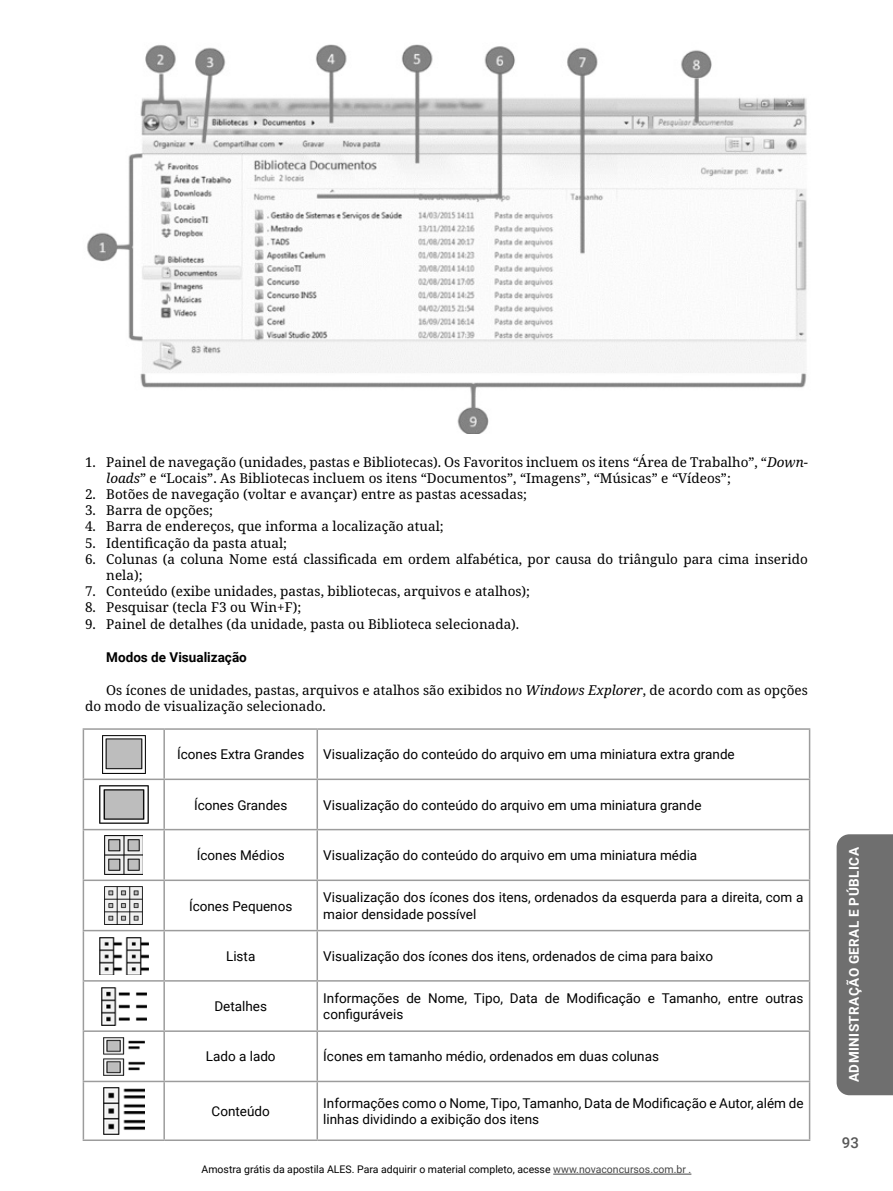
<style>
.page{position:relative;width:893px;height:1191px;background:#fff}
.page>*{position:absolute;margin:0;border:0;box-sizing:border-box;transform-origin:0 0}
.t1{font:500 15px "Roboto";color:#575757}
.Células{font:13.5px/16.2px "Roboto";color:#000}
.Lista_a{font:13.5px/16.2px "Noto Serif";color:#000}
.Parágrafos{font:13.5px/16.2px "Noto Serif";color:#000}
.t2{font:700 13.5px "Roboto";letter-spacing:.035em;color:#fff}
.Subtópico{font:700 13.5px "Roboto";color:#000}
.t3{font:10.5px "Roboto";color:#000}
.s1{font-style:italic}
.s2{color:#454545}
</style>
<div class="page">
<div style="left:837px;top:834px;width:56px;height:261px;background:#6f6f6f"></div>
<hr style="left:553px;top:1173px;width:138px;height:1px;background:#454545">
<img style="left:87px;top:44px;width:720px;height:389px">
<hr style="left:163px;top:730px;width:2px;height:48px;background:#9c9c9c">
<hr style="left:317px;top:730px;width:1px;height:48px;background:#9c9c9c">
<hr style="left:83px;top:778px;width:81px;height:2px;background:#9c9c9c">
<hr style="left:164px;top:778px;width:153px;height:2px;background:#9c9c9c">
<hr style="left:163px;top:780px;width:2px;height:49px;background:#9c9c9c">
<hr style="left:317px;top:778px;width:493px;height:2px;background:#9c9c9c">
<hr style="left:317px;top:780px;width:1px;height:49px;background:#9c9c9c">
<hr style="left:83px;top:829px;width:81px;height:1px;background:#9c9c9c">
<hr style="left:164px;top:829px;width:153px;height:1px;background:#9c9c9c">
<hr style="left:163px;top:830px;width:2px;height:49px;background:#9c9c9c">
<hr style="left:317px;top:829px;width:493px;height:1px;background:#9c9c9c">
<hr style="left:317px;top:830px;width:1px;height:49px;background:#9c9c9c">
<hr style="left:83px;top:879px;width:81px;height:2px;background:#9c9c9c">
<hr style="left:164px;top:879px;width:153px;height:2px;background:#9c9c9c">
<hr style="left:163px;top:881px;width:2px;height:49px;background:#9c9c9c">
<hr style="left:317px;top:879px;width:493px;height:2px;background:#9c9c9c">
<hr style="left:317px;top:881px;width:1px;height:49px;background:#9c9c9c">
<hr style="left:83px;top:930px;width:81px;height:1px;background:#9c9c9c">
<hr style="left:164px;top:930px;width:153px;height:1px;background:#9c9c9c">
<hr style="left:163px;top:931px;width:2px;height:49px;background:#9c9c9c">
<hr style="left:317px;top:930px;width:493px;height:1px;background:#9c9c9c">
<hr style="left:317px;top:931px;width:1px;height:49px;background:#9c9c9c">
<hr style="left:83px;top:980px;width:81px;height:1px;background:#9c9c9c">
<hr style="left:164px;top:980px;width:153px;height:1px;background:#9c9c9c">
<hr style="left:163px;top:981px;width:2px;height:49px;background:#9c9c9c">
<hr style="left:317px;top:980px;width:493px;height:1px;background:#9c9c9c">
<hr style="left:317px;top:981px;width:1px;height:49px;background:#9c9c9c">
<hr style="left:83px;top:1030px;width:81px;height:2px;background:#9c9c9c">
<hr style="left:164px;top:1030px;width:153px;height:2px;background:#9c9c9c">
<hr style="left:163px;top:1032px;width:2px;height:48px;background:#9c9c9c">
<hr style="left:317px;top:1030px;width:493px;height:2px;background:#9c9c9c">
<hr style="left:317px;top:1032px;width:1px;height:48px;background:#9c9c9c">
<hr style="left:83px;top:1080px;width:81px;height:2px;background:#9c9c9c">
<hr style="left:164px;top:1080px;width:153px;height:2px;background:#9c9c9c">
<hr style="left:163px;top:1082px;width:2px;height:57px;background:#9c9c9c">
<hr style="left:317px;top:1080px;width:493px;height:2px;background:#9c9c9c">
<hr style="left:317px;top:1082px;width:1px;height:57px;background:#9c9c9c">
<hr style="left:83px;top:728px;width:81px;height:2px;background:#9c9c9c">
<hr style="left:83px;top:730px;width:1px;height:48px;background:#9c9c9c">
<hr style="left:164px;top:728px;width:153px;height:2px;background:#9c9c9c">
<hr style="left:317px;top:728px;width:493px;height:2px;background:#9c9c9c">
<hr style="left:809px;top:730px;width:1px;height:48px;background:#9c9c9c">
<hr style="left:83px;top:780px;width:1px;height:49px;background:#9c9c9c">
<hr style="left:809px;top:780px;width:1px;height:49px;background:#9c9c9c">
<hr style="left:83px;top:830px;width:1px;height:49px;background:#9c9c9c">
<hr style="left:809px;top:830px;width:1px;height:49px;background:#9c9c9c">
<hr style="left:83px;top:881px;width:1px;height:49px;background:#9c9c9c">
<hr style="left:809px;top:881px;width:1px;height:49px;background:#9c9c9c">
<hr style="left:83px;top:931px;width:1px;height:49px;background:#9c9c9c">
<hr style="left:809px;top:931px;width:1px;height:49px;background:#9c9c9c">
<hr style="left:83px;top:981px;width:1px;height:49px;background:#9c9c9c">
<hr style="left:809px;top:981px;width:1px;height:49px;background:#9c9c9c">
<hr style="left:83px;top:1032px;width:1px;height:48px;background:#9c9c9c">
<hr style="left:809px;top:1032px;width:1px;height:48px;background:#9c9c9c">
<hr style="left:83px;top:1082px;width:1px;height:57px;background:#9c9c9c">
<hr style="left:809px;top:1082px;width:1px;height:57px;background:#9c9c9c">
<hr style="left:83px;top:1139px;width:81px;height:2px;background:#9c9c9c">
<hr style="left:164px;top:1139px;width:153px;height:2px;background:#9c9c9c">
<hr style="left:317px;top:1139px;width:493px;height:2px;background:#9c9c9c">
<img style="left:102px;top:735px;width:44px;height:38px">
<img style="left:100px;top:785px;width:48px;height:38px">
<img style="left:105px;top:835px;width:38px;height:39px">
<img style="left:105px;top:886px;width:38px;height:38px">
<img style="left:100px;top:937px;width:48px;height:38px">
<img style="left:102px;top:987px;width:44px;height:38px">
<img style="left:104px;top:1037px;width:40px;height:38px">
<img style="left:103px;top:1088px;width:42px;height:46px">
<p class="Lista_a" style="left:106px;top:454px;width:703px;text-indent:-21px">1. Painel de navegação (unidades, pastas e Bibliotecas). Os Favoritos incluem os itens “Área de Trabalho”, “<span class="s1">Down&shy;loads</span>” e “Locais”. As Bibliotecas incluem os itens “Documentos”, “Imagens”, “Músicas” e “Vídeos”;</p>
<p class="Lista_a" style="left:85px;top:486px;width:443px">2. Botões de navegação (voltar e avançar) entre as pastas acessadas;</p>
<p class="Lista_a" style="left:85px;top:502px;width:129px">3. Barra de opções;</p>
<p class="Lista_a" style="left:85px;top:519px;width:360px">4. Barra de endereços, que informa a localização atual;</p>
<p class="Lista_a" style="left:85px;top:535px;width:204px">5. Identificação da pasta atual;</p>
<p class="Lista_a" style="left:106px;top:551px;width:703px;text-indent:-21px">6. Colunas (a coluna Nome está classificada em ordem alfabética, por causa do triângulo para cima inserido nela);</p>
<p class="Lista_a" style="left:85px;top:583px;width:447px">7. Conteúdo (exibe unidades, pastas, bibliotecas, arquivos e atalhos);</p>
<p class="Lista_a" style="left:85px;top:600px;width:218px">8. Pesquisar (tecla F3 ou Win+F);</p>
<p class="Lista_a" style="left:85px;top:616px;width:436px">9. Painel de detalhes (da unidade, pasta ou Biblioteca selecionada).</p>
<p class="Subtópico" style="left:106px;top:647px;width:142px">Modos de Visualização</p>
<p class="Parágrafos" style="left:85px;top:682px;width:724px;text-indent:21px">Os ícones de unidades, pastas, arquivos e atalhos são exibidos no <span class="s1">Windows Explorer</span>, de acordo com as opções do modo de visualização selecionado.</p>
<p class="Células" style="left:177px;top:746px;width:129px">Ícones Extra Grandes</p>
<p class="Células" style="left:323px;top:746px;width:413px">Visualização do conteúdo do arquivo em uma miniatura extra grande</p>
<p class="Células" style="left:194px;top:796px;width:95px">Ícones Grandes</p>
<p class="Células" style="left:323px;top:796px;width:380px">Visualização do conteúdo do arquivo em uma miniatura grande</p>
<p class="Células" style="left:197px;top:846px;width:89px">Ícones Médios</p>
<p class="Células" style="left:323px;top:846px;width:376px">Visualização do conteúdo do arquivo em uma miniatura média</p>
<p class="Células" style="left:189px;top:897px;width:105px">Ícones Pequenos</p>
<p class="Células" style="left:323px;top:889px;width:482px">Visualização dos ícones dos itens, ordenados da esquerda para a direita, com a maior densidade possível</p>
<p class="Células" style="left:226px;top:947px;width:31px">Lista</p>
<p class="Células" style="left:323px;top:947px;width:391px">Visualização dos ícones dos itens, ordenados de cima para baixo</p>
<p class="Células" style="left:214px;top:997px;width:54px">Detalhes</p>
<p class="Células" style="left:323px;top:989px;width:482px">Informações de Nome, Tipo, Data de Modificação e Tamanho, entre outras configuráveis</p>
<p class="Células" style="left:206px;top:1048px;width:71px">Lado a lado</p>
<p class="Células" style="left:323px;top:1048px;width:337px">Ícones em tamanho médio, ordenados em duas colunas</p>
<p class="Células" style="left:212px;top:1102px;width:60px">Conteúdo</p>
<p class="Células" style="left:323px;top:1094px;width:482px">Informações como o Nome, Tipo, Tamanho, Data de Modificação e Autor, além de linhas dividindo a exibição dos itens</p>
<p class="t3" style="left:202px;top:1162px;width:491px">Amostra grátis da apostila ALES. Para adquirir o material completo, acesse <span class="s2">www.novaconcursos.com.br .</span></p>
<p class="t2" style="left:845px;top:1082px;width:236px;rotate:-90deg">ADMINISTRAÇÃO GERAL E PÚBLICA</p>
<p class="t1" style="left:842px;top:1132px;width:19px">93</p>
</div>
